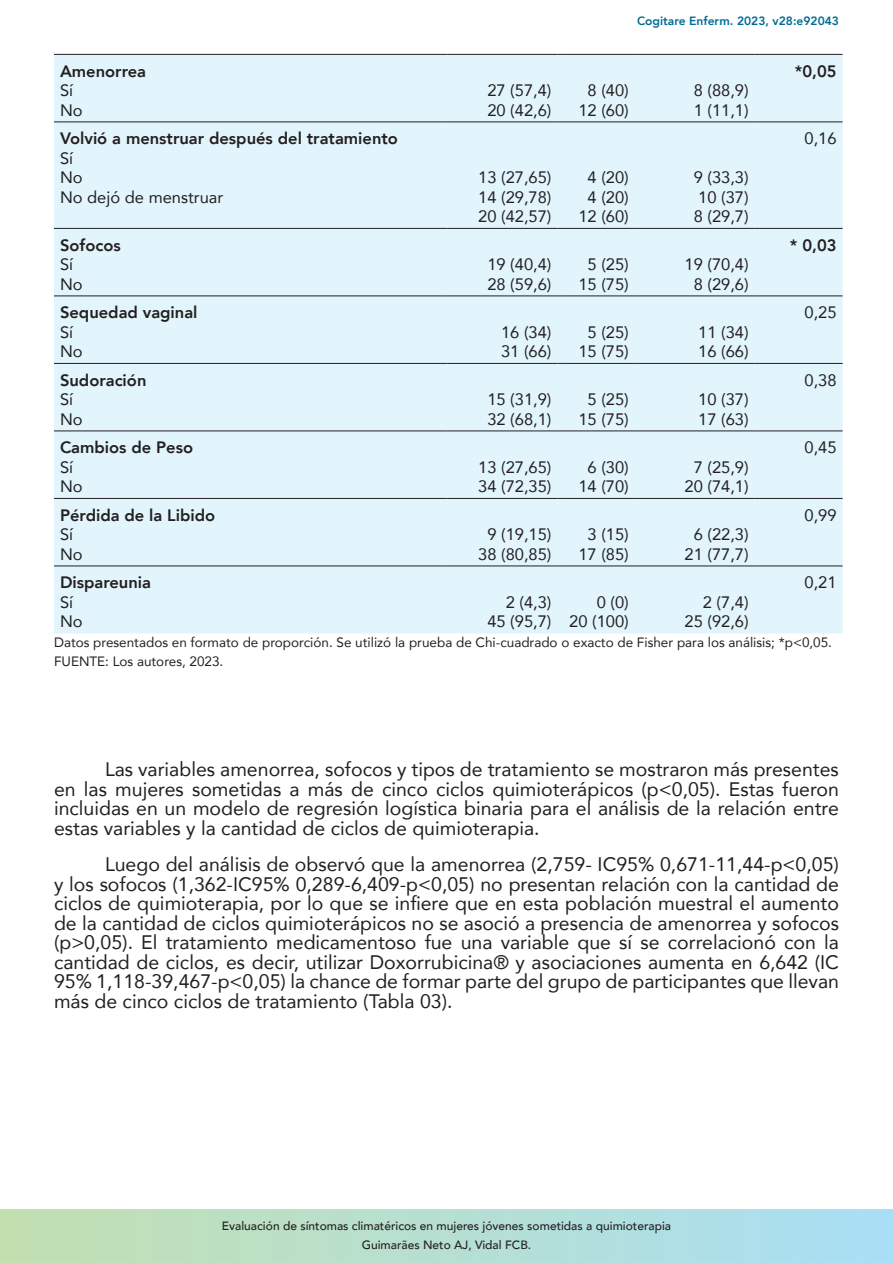
<style>
.page{position:relative;width:893px;height:1263px;background:#fff}
.page>*{position:absolute;margin:0;border:0;box-sizing:border-box;transform-origin:0 0}
.t1{font:19.5px/19.5px "Avenir";color:#231f20;text-align:justify}
.t2{font:16.5px "Avenir";color:#231f20}
.t3{font:800 16.5px "Avenir";color:#231f20}
.t4{font:13.5px "Avenir";color:#231f20}
.t5{font:500 12px/18.6px "Avenir";color:#231f20;text-align:center}
.t6{font:800 12px "Avenir";color:#006c95}
</style>
<div class="page">
<svg style="left:0;top:1209px;width:893px;height:54px;background:#b6dfd2"></svg>
<div style="left:54px;top:55px;width:789px;height:578px;background:#e2f4fc"></div>
<hr style="left:54px;top:54px;width:394px;height:1px;background:#231f20">
<hr style="left:448px;top:54px;width:110px;height:1px;background:#231f20">
<hr style="left:562px;top:54px;width:73px;height:1px;background:#231f20">
<hr style="left:635px;top:54px;width:120px;height:1px;background:#231f20">
<hr style="left:755px;top:54px;width:88px;height:1px;background:#231f20">
<hr style="left:54px;top:122px;width:394px;height:1px;background:#231f20">
<hr style="left:448px;top:122px;width:110px;height:1px;background:#231f20">
<hr style="left:562px;top:122px;width:73px;height:1px;background:#231f20">
<hr style="left:635px;top:122px;width:120px;height:1px;background:#231f20">
<hr style="left:755px;top:122px;width:88px;height:1px;background:#231f20">
<hr style="left:54px;top:228px;width:394px;height:1px;background:#231f20">
<hr style="left:448px;top:228px;width:110px;height:1px;background:#231f20">
<hr style="left:562px;top:228px;width:73px;height:1px;background:#231f20">
<hr style="left:635px;top:228px;width:120px;height:1px;background:#231f20">
<hr style="left:755px;top:228px;width:88px;height:1px;background:#231f20">
<hr style="left:54px;top:296px;width:394px;height:1px;background:#231f20">
<hr style="left:448px;top:296px;width:110px;height:1px;background:#231f20">
<hr style="left:562px;top:296px;width:73px;height:1px;background:#231f20">
<hr style="left:635px;top:296px;width:120px;height:1px;background:#231f20">
<hr style="left:755px;top:296px;width:88px;height:1px;background:#231f20">
<hr style="left:54px;top:363px;width:394px;height:1px;background:#231f20">
<hr style="left:448px;top:363px;width:110px;height:1px;background:#231f20">
<hr style="left:562px;top:363px;width:73px;height:1px;background:#231f20">
<hr style="left:635px;top:363px;width:120px;height:1px;background:#231f20">
<hr style="left:755px;top:363px;width:88px;height:1px;background:#231f20">
<hr style="left:54px;top:431px;width:394px;height:1px;background:#231f20">
<hr style="left:448px;top:431px;width:110px;height:1px;background:#231f20">
<hr style="left:562px;top:431px;width:73px;height:1px;background:#231f20">
<hr style="left:635px;top:431px;width:120px;height:1px;background:#231f20">
<hr style="left:755px;top:431px;width:88px;height:1px;background:#231f20">
<hr style="left:54px;top:498px;width:394px;height:1px;background:#231f20">
<hr style="left:448px;top:498px;width:110px;height:1px;background:#231f20">
<hr style="left:562px;top:498px;width:73px;height:1px;background:#231f20">
<hr style="left:635px;top:498px;width:120px;height:1px;background:#231f20">
<hr style="left:755px;top:498px;width:88px;height:1px;background:#231f20">
<hr style="left:54px;top:566px;width:394px;height:1px;background:#231f20">
<hr style="left:448px;top:566px;width:110px;height:1px;background:#231f20">
<hr style="left:562px;top:566px;width:73px;height:1px;background:#231f20">
<hr style="left:635px;top:566px;width:120px;height:1px;background:#231f20">
<hr style="left:755px;top:566px;width:88px;height:1px;background:#231f20">
<p class="t3" style="left:60px;top:56px;width:88px">Amenorrea</p>
<p class="t2" style="left:60px;top:77px;width:15px">Sí</p>
<p class="t2" style="left:60px;top:97px;width:24px">No</p>
<p class="t3" style="left:60px;top:124px;width:339px">Volvió a menstruar después del tratamiento</p>
<p class="t2" style="left:60px;top:145px;width:15px">Sí</p>
<p class="t2" style="left:60px;top:164px;width:24px">No</p>
<p class="t2" style="left:60px;top:184px;width:165px">No dejó de menstruar</p>
<p class="t3" style="left:60px;top:230px;width:62px">Sofocos</p>
<p class="t2" style="left:60px;top:251px;width:15px">Sí</p>
<p class="t2" style="left:60px;top:271px;width:24px">No</p>
<p class="t3" style="left:60px;top:298px;width:139px">Sequedad vaginal</p>
<p class="t2" style="left:60px;top:319px;width:15px">Sí</p>
<p class="t2" style="left:60px;top:338px;width:24px">No</p>
<p class="t3" style="left:60px;top:365px;width:88px">Sudoración</p>
<p class="t2" style="left:60px;top:386px;width:15px">Sí</p>
<p class="t2" style="left:60px;top:406px;width:24px">No</p>
<p class="t3" style="left:60px;top:433px;width:135px">Cambios de Peso</p>
<p class="t2" style="left:60px;top:454px;width:15px">Sí</p>
<p class="t2" style="left:60px;top:473px;width:24px">No</p>
<p class="t3" style="left:60px;top:500px;width:157px">Pérdida de la Libido</p>
<p class="t2" style="left:60px;top:521px;width:15px">Sí</p>
<p class="t2" style="left:60px;top:541px;width:24px">No</p>
<p class="t3" style="left:60px;top:568px;width:93px">Dispareunia</p>
<p class="t2" style="left:60px;top:589px;width:15px">Sí</p>
<p class="t2" style="left:60px;top:608px;width:24px">No</p>
<p class="t6" style="left:637px;top:10px;width:203px">Cogitare Enferm. 2023, v28:e92043</p>
<p class="t3" style="left:795px;top:56px;width:43px">*0,05</p>
<p class="t2" style="left:487px;top:77px;width:66px">27 (57,4)</p>
<p class="t2" style="left:487px;top:97px;width:66px">20 (42,6)</p>
<p class="t2" style="left:588px;top:77px;width:43px">8 (40)</p>
<p class="t2" style="left:578px;top:97px;width:52px">12 (60)</p>
<p class="t2" style="left:694px;top:77px;width:57px">8 (88,9)</p>
<p class="t2" style="left:694px;top:97px;width:57px">1 (11,1)</p>
<p class="t2" style="left:804px;top:125px;width:34px">0,16</p>
<p class="t2" style="left:478px;top:164px;width:75px">13 (27,65)</p>
<p class="t2" style="left:478px;top:184px;width:75px">14 (29,78)</p>
<p class="t2" style="left:478px;top:203px;width:75px">20 (42,57)</p>
<p class="t2" style="left:588px;top:164px;width:43px">4 (20)</p>
<p class="t2" style="left:588px;top:184px;width:43px">4 (20)</p>
<p class="t2" style="left:578px;top:203px;width:52px">12 (60)</p>
<p class="t2" style="left:694px;top:164px;width:57px">9 (33,3)</p>
<p class="t2" style="left:698px;top:184px;width:52px">10 (37)</p>
<p class="t2" style="left:694px;top:203px;width:57px">8 (29,7)</p>
<p class="t3" style="left:790px;top:230px;width:48px">* 0,03</p>
<p class="t2" style="left:487px;top:251px;width:66px">19 (40,4)</p>
<p class="t2" style="left:487px;top:271px;width:66px">28 (59,6)</p>
<p class="t2" style="left:588px;top:251px;width:43px">5 (25)</p>
<p class="t2" style="left:578px;top:271px;width:52px">15 (75)</p>
<p class="t2" style="left:684px;top:251px;width:66px">19 (70,4)</p>
<p class="t2" style="left:694px;top:271px;width:57px">8 (29,6)</p>
<p class="t2" style="left:804px;top:299px;width:34px">0,25</p>
<p class="t2" style="left:501px;top:319px;width:52px">16 (34)</p>
<p class="t2" style="left:501px;top:338px;width:52px">31 (66)</p>
<p class="t2" style="left:588px;top:319px;width:43px">5 (25)</p>
<p class="t2" style="left:578px;top:338px;width:52px">15 (75)</p>
<p class="t2" style="left:698px;top:319px;width:52px">11 (34)</p>
<p class="t2" style="left:698px;top:338px;width:52px">16 (66)</p>
<p class="t2" style="left:804px;top:367px;width:34px">0,38</p>
<p class="t2" style="left:487px;top:386px;width:66px">15 (31,9)</p>
<p class="t2" style="left:487px;top:406px;width:66px">32 (68,1)</p>
<p class="t2" style="left:588px;top:386px;width:43px">5 (25)</p>
<p class="t2" style="left:578px;top:406px;width:52px">15 (75)</p>
<p class="t2" style="left:698px;top:386px;width:52px">10 (37)</p>
<p class="t2" style="left:698px;top:406px;width:52px">17 (63)</p>
<p class="t2" style="left:804px;top:434px;width:34px">0,45</p>
<p class="t2" style="left:478px;top:454px;width:75px">13 (27,65)</p>
<p class="t2" style="left:478px;top:473px;width:75px">34 (72,35)</p>
<p class="t2" style="left:588px;top:454px;width:43px">6 (30)</p>
<p class="t2" style="left:578px;top:473px;width:52px">14 (70)</p>
<p class="t2" style="left:694px;top:454px;width:57px">7 (25,9)</p>
<p class="t2" style="left:684px;top:473px;width:66px">20 (74,1)</p>
<p class="t2" style="left:804px;top:502px;width:34px">0,99</p>
<p class="t2" style="left:487px;top:521px;width:66px">9 (19,15)</p>
<p class="t2" style="left:478px;top:541px;width:75px">38 (80,85)</p>
<p class="t2" style="left:588px;top:521px;width:43px">3 (15)</p>
<p class="t2" style="left:578px;top:541px;width:52px">17 (85)</p>
<p class="t2" style="left:694px;top:521px;width:57px">6 (22,3)</p>
<p class="t2" style="left:684px;top:541px;width:66px">21 (77,7)</p>
<p class="t2" style="left:804px;top:569px;width:34px">0,21</p>
<p class="t2" style="left:506px;top:589px;width:47px">2 (4,3)</p>
<p class="t2" style="left:487px;top:608px;width:66px">45 (95,7)</p>
<p class="t2" style="left:597px;top:589px;width:34px">0 (0)</p>
<p class="t2" style="left:569px;top:608px;width:61px">20 (100)</p>
<p class="t2" style="left:703px;top:589px;width:47px">2 (7,4)</p>
<p class="t2" style="left:684px;top:608px;width:66px">25 (92,6)</p>
<p class="t4" style="left:54px;top:631px;width:779px">Datos presentados en formato de proporción. Se utilizó la prueba de Chi-cuadrado o exacto de Fisher para los análisis; *p&lt;0,05.</p>
<p class="t4" style="left:54px;top:651px;width:171px">FUENTE: Los autores, 2023.</p>
<p class="t1" style="left:54px;top:759px;width:786px;text-indent:51px">Las variables amenorrea, sofocos y tipos de tratamiento se mostraron más presentes en las mujeres sometidas a más de cinco ciclos quimioterápicos (p&lt;0,05). Estas fueron incluidas en un modelo de regresión logística binaria para el análisis de la relación entre estas variables y la cantidad de ciclos de quimioterapia.</p>
<p class="t1" style="left:54px;top:854px;width:786px;text-indent:51px">Luego del análisis de observó que la amenorrea (2,759- IC95% 0,671-11,44-p&lt;0,05) y los sofocos (1,362-IC95% 0,289-6,409-p&lt;0,05) no presentan relación con la cantidad de ciclos de quimioterapia, por lo que se infiere que en esta población muestral el aumento de la cantidad de ciclos quimioterápicos no se asoció a presencia de amenorrea y sofocos (p&gt;0,05). El tratamiento medicamentoso fue una variable que sí se correlacionó con la cantidad de ciclos, es decir, utilizar Doxorrubicina® y asociaciones aumenta en 6,642 (IC 95% 1,118-39,467-p&lt;0,05) la chance de formar parte del grupo de participantes que llevan más de cinco ciclos de tratamiento (Tabla 03).</p>
<p class="t5" style="left:222px;top:1216px;width:451px">Evaluación de síntomas climatéricos en mujeres jóvenes sometidas a quimioterapia<br>Guimarães Neto AJ, Vidal FCB.</p>
</div>
